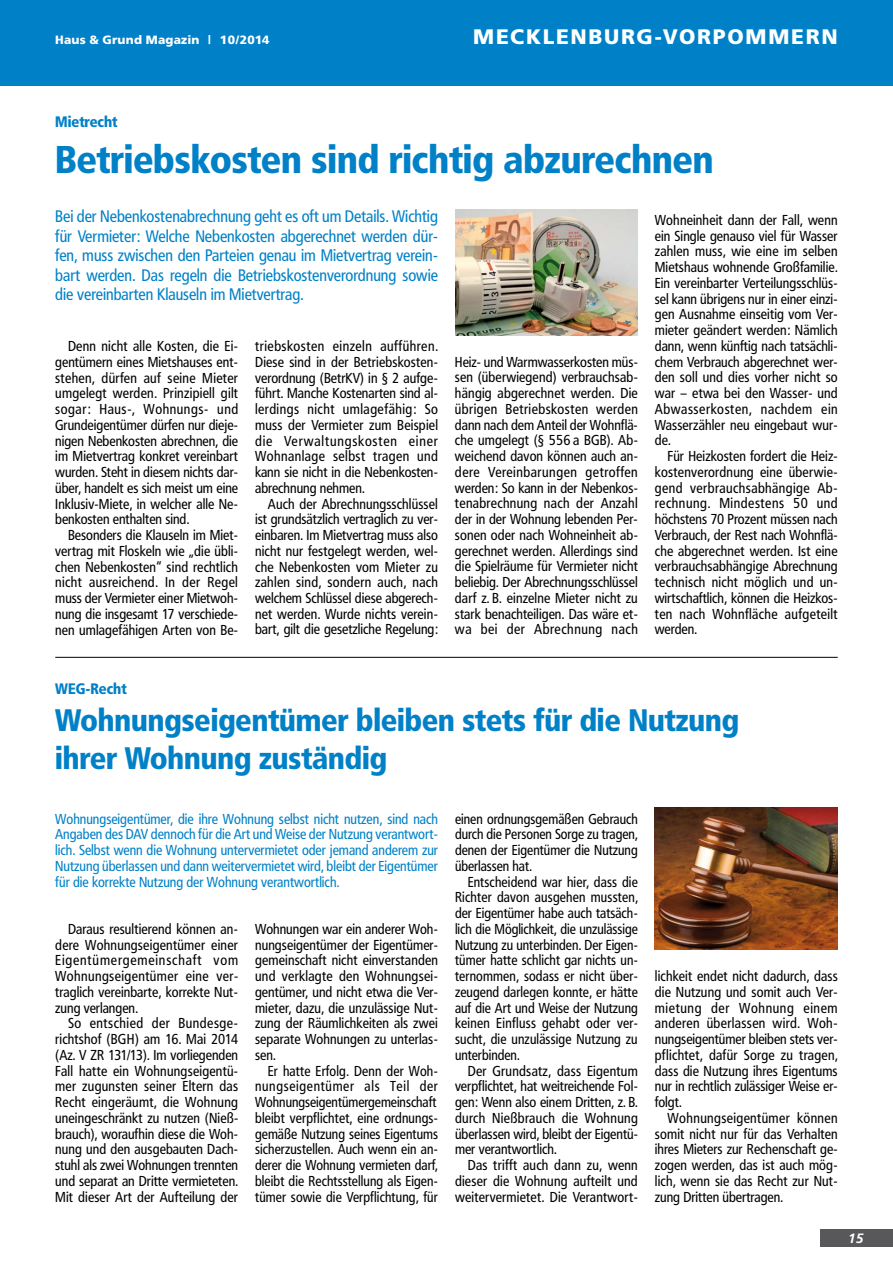
<style>
.page{position:relative;width:893px;height:1263px;background:#fff}
.page>*{position:absolute;margin:0;border:0;box-sizing:border-box;transform-origin:0 0}
.t1{font:900 38.25px "Frutiger Condensed BQ";color:#0081c7}
.t2{font:900 30.75px/37.5px "Frutiger Condensed BQ";color:#0081c7}
.t3{font:900 21px "Frutiger";letter-spacing:.08em;color:#fff}
.t4{font:16.5px/19.5px "Frutiger Condensed BQ";color:#0081c7;text-align:justify}
.t5{font:900 15px "Frutiger Condensed BQ";color:#0081c7}
.t6{font:14.25px/15.8px "Frutiger Condensed BQ";letter-spacing:.005em;color:#000;text-align:justify}
.t7{font:14.25px/15.8px "Frutiger Condensed BQ";color:#0081c7;text-align:justify}
.t8{font:italic 700 13.5px "Frutiger";color:#fff}
.t9{font:900 12px "Frutiger";letter-spacing:.015em;color:#fff}
</style>
<div class="page">
<div style="left:821px;top:1229px;width:72px;height:17px;background:#58585a"></div>
<div style="left:0;top:0;width:893px;height:85px;background:#0081c7"></div>
<img style="left:455px;top:209px;width:183px;height:126px">
<img style="left:655px;top:808px;width:183px;height:142px">
<hr style="left:55px;top:657px;width:783px;height:1px;background:#000">
<p class="t9" style="left:55px;top:33px;width:216px">Haus &amp; Grund Magazin | 10/2014</p>
<h3 class="t3" style="left:473px;top:24px;width:366px">MECKLENBURG-VORPOMMERN</h3>
<p class="t5" style="left:55px;top:112px;width:64px">Mietrecht</p>
<h1 class="t1" style="left:55px;top:136px;width:660px">Betriebskosten sind richtig abzurechnen</h1>
<p class="t4" style="left:55px;top:207px;width:384px">Bei der Nebenkostenabrechnung geht es oft um Details. Wichtig für Vermieter: Welche Nebenkosten abgerechnet werden dür&shy;fen, muss zwischen den Parteien genau im Mietvertrag verein&shy;bart werden. Das regeln die Betriebskostenverordnung sowie die vereinbarten Klauseln im Mietvertrag.</p>
<p class="t6" style="left:55px;top:338px;width:184px;text-indent:13px">Denn nicht alle Kosten, die Ei&shy;gentümern eines Mietshauses ent&shy;stehen, dürfen auf seine Mieter umgelegt werden. Prinzipiell gilt sogar: Haus-, Wohnungs- und Grundeigentümer dürfen nur dieje&shy;nigen Nebenkosten abrechnen, die im Mietvertrag konkret vereinbart wurden. Steht in diesem nichts dar&shy;über, handelt es sich meist um eine Inklusiv-Miete, in welcher alle Ne&shy;benkosten enthalten sind.</p>
<p class="t6" style="left:55px;top:527px;width:184px;text-indent:13px">Besonders die Klauseln im Miet&shy;vertrag mit Floskeln wie „die übli&shy;chen Nebenkosten“ sind rechtlich nicht ausreichend. In der Regel muss der Vermieter einer Mietwoh&shy;nung die insgesamt 17 verschiede&shy;nen umlagefähigen Arten von Be-</p>
<p class="t6" style="left:255px;top:338px;width:184px">triebskosten einzeln aufführen.<br>Diese sind in der Betriebskosten&shy;verordnung (BetrKV) in § 2 aufge&shy;führt. Manche Kostenarten sind al&shy;lerdings nicht umlagefähig: So muss der Vermieter zum Beispiel die Verwaltungskosten einer Wohnanlage selbst tragen und kann sie nicht in die Nebenkosten&shy;abrechnung nehmen.</p>
<p class="t6" style="left:255px;top:495px;width:184px;text-indent:13px">Auch der Abrechnungsschlüssel ist grundsätzlich vertraglich zu ver&shy;einbaren. Im Mietvertrag muss also nicht nur festgelegt werden, wel&shy;che Nebenkosten vom Mieter zu zahlen sind, sondern auch, nach welchem Schlüssel diese abgerech&shy;net werden. Wurde nichts verein&shy;bart, gilt die gesetzliche Regelung:</p>
<p class="t6" style="left:455px;top:354px;width:184px">Heiz- und Warmwasserkosten müs&shy;sen (überwiegend) verbrauchsab&shy;hängig abgerechnet werden. Die übrigen Betriebskosten werden dann nach dem Anteil der Wohnflä&shy;che umgelegt (§ 556 a BGB). Ab&shy;weichend davon können auch an&shy;dere Vereinbarungen getroffen werden: So kann in der Nebenkos&shy;tenabrechnung nach der Anzahl der in der Wohnung lebenden Per&shy;sonen oder nach Wohneinheit ab&shy;gerechnet werden. Allerdings sind die Spielräume für Vermieter nicht beliebig. Der Abrechnungsschlüssel darf z. B. einzelne Mieter nicht zu stark benachteiligen. Das wäre et&shy;wa bei der Abrechnung nach</p>
<p class="t6" style="left:655px;top:212px;width:184px">Wohneinheit dann der Fall, wenn ein Single genauso viel für Wasser zahlen muss, wie eine im selben Mietshaus wohnende Großfamilie.<br>Ein vereinbarter Verteilungsschlüs&shy;sel kann übrigens nur in einer einzi&shy;gen Ausnahme einseitig vom Ver&shy;mieter geändert werden: Nämlich dann, wenn künftig nach tatsächli&shy;chem Verbrauch abgerechnet wer&shy;den soll und dies vorher nicht so war – etwa bei den Wasser- und Abwasserkosten, nachdem ein Wasserzähler neu eingebaut wur&shy;de.</p>
<p class="t6" style="left:655px;top:448px;width:184px;text-indent:13px">Für Heizkosten fordert die Heiz&shy;kostenverordnung eine überwie&shy;gend verbrauchsabhängige Ab&shy;rechnung. Mindestens 50 und höchstens 70 Prozent müssen nach Verbrauch, der Rest nach Wohnflä&shy;che abgerechnet werden. Ist eine verbrauchsabhängige Abrechnung technisch nicht möglich und un&shy;wirtschaftlich, können die Heizkos&shy;ten nach Wohnfläche aufgeteilt werden.</p>
<p class="t5" style="left:55px;top:679px;width:73px">WEG-Recht</p>
<h2 class="t2" style="left:55px;top:701px;width:685px">Wohnungseigentümer bleiben stets für die Nutzung ihrer Wohnung zuständig</h2>
<p class="t7" style="left:55px;top:811px;width:384px">Wohnungseigentümer, die ihre Wohnung selbst nicht nutzen, sind nach Angaben des DAV dennoch für die Art und Weise der Nutzung verantwort&shy;lich. Selbst wenn die Wohnung untervermietet oder jemand anderem zur Nutzung überlassen und dann weitervermietet wird, bleibt der Eigentümer für die korrekte Nutzung der Wohnung verantwortlich.</p>
<p class="t6" style="left:55px;top:921px;width:184px;text-indent:13px">Daraus resultierend können an&shy;dere Wohnungseigentümer einer Eigentümergemeinschaft vom Wohnungseigentümer eine ver&shy;traglich vereinbarte, korrekte Nut&shy;zung verlangen.</p>
<p class="t6" style="left:55px;top:1015px;width:184px;text-indent:13px">So entschied der Bundesge&shy;richtshof (BGH) am 16. Mai 2014 (Az. V ZR 131/13). Im vorliegenden Fall hatte ein Wohnungseigentü&shy;mer zugunsten seiner Eltern das Recht eingeräumt, die Wohnung uneingeschränkt zu nutzen (Nieß&shy;brauch), woraufhin diese die Woh&shy;nung und den ausgebauten Dach&shy;stuhl als zwei Wohnungen trennten und separat an Dritte vermieteten.<br>Mit dieser Art der Aufteilung der</p>
<p class="t6" style="left:255px;top:921px;width:184px">Wohnungen war ein anderer Woh&shy;nungseigentümer der Eigentümer&shy;gemeinschaft nicht einverstanden und verklagte den Wohnungsei&shy;gentümer, und nicht etwa die Ver&shy;mieter, dazu, die unzulässige Nut&shy;zung der Räumlichkeiten als zwei separate Wohnungen zu unterlas&shy;sen.</p>
<p class="t6" style="left:255px;top:1063px;width:184px;text-indent:13px">Er hatte Erfolg. Denn der Woh&shy;nungseigentümer als Teil der Wohnungseigentümergemeinschaft bleibt verpflichtet, eine ordnungs&shy;gemäße Nutzung seines Eigentums sicherzustellen. Auch wenn ein an&shy;derer die Wohnung vermieten darf, bleibt die Rechtsstellung als Eigen&shy;tümer sowie die Verpflichtung, für</p>
<p class="t6" style="left:455px;top:811px;width:184px">einen ordnungsgemäßen Gebrauch durch die Personen Sorge zu tragen, denen der Eigentümer die Nutzung überlassen hat.</p>
<p class="t6" style="left:455px;top:874px;width:184px;text-indent:13px">Entscheidend war hier, dass die Richter davon ausgehen mussten, der Eigentümer habe auch tatsäch&shy;lich die Möglichkeit, die unzulässige Nutzung zu unterbinden. Der Eigen&shy;tümer hatte schlicht gar nichts un&shy;ternommen, sodass er nicht über&shy;zeugend darlegen konnte, er hätte auf die Art und Weise der Nutzung keinen Einfluss gehabt oder ver&shy;sucht, die unzulässige Nutzung zu unterbinden.</p>
<p class="t6" style="left:455px;top:1063px;width:184px;text-indent:13px">Der Grundsatz, dass Eigentum verpflichtet, hat weitreichende Fol&shy;gen: Wenn also einem Dritten, z. B. durch Nießbrauch die Wohnung überlassen wird, bleibt der Eigentü&shy;mer verantwortlich.</p>
<p class="t6" style="left:455px;top:1157px;width:184px;text-indent:13px">Das trifft auch dann zu, wenn dieser die Wohnung aufteilt und weitervermietet. Die Verantwort-</p>
<p class="t6" style="left:655px;top:968px;width:184px">lichkeit endet nicht dadurch, dass die Nutzung und somit auch Ver&shy;mietung der Wohnung einem anderen überlassen wird. Woh&shy;nungseigentümer bleiben stets ver&shy;pflichtet, dafür Sorge zu tragen, dass die Nutzung ihres Eigentums nur in rechtlich zulässiger Weise er&shy;folgt.</p>
<p class="t6" style="left:655px;top:1110px;width:184px;text-indent:13px">Wohnungseigentümer können somit nicht nur für das Verhalten ihres Mieters zur Rechenschaft ge&shy;zogen werden, das ist auch mög&shy;lich, wenn sie das Recht zur Nut&shy;zung Dritten übertragen.</p>
<p class="t8" style="left:848px;top:1230px;width:17px">15</p>
</div>
